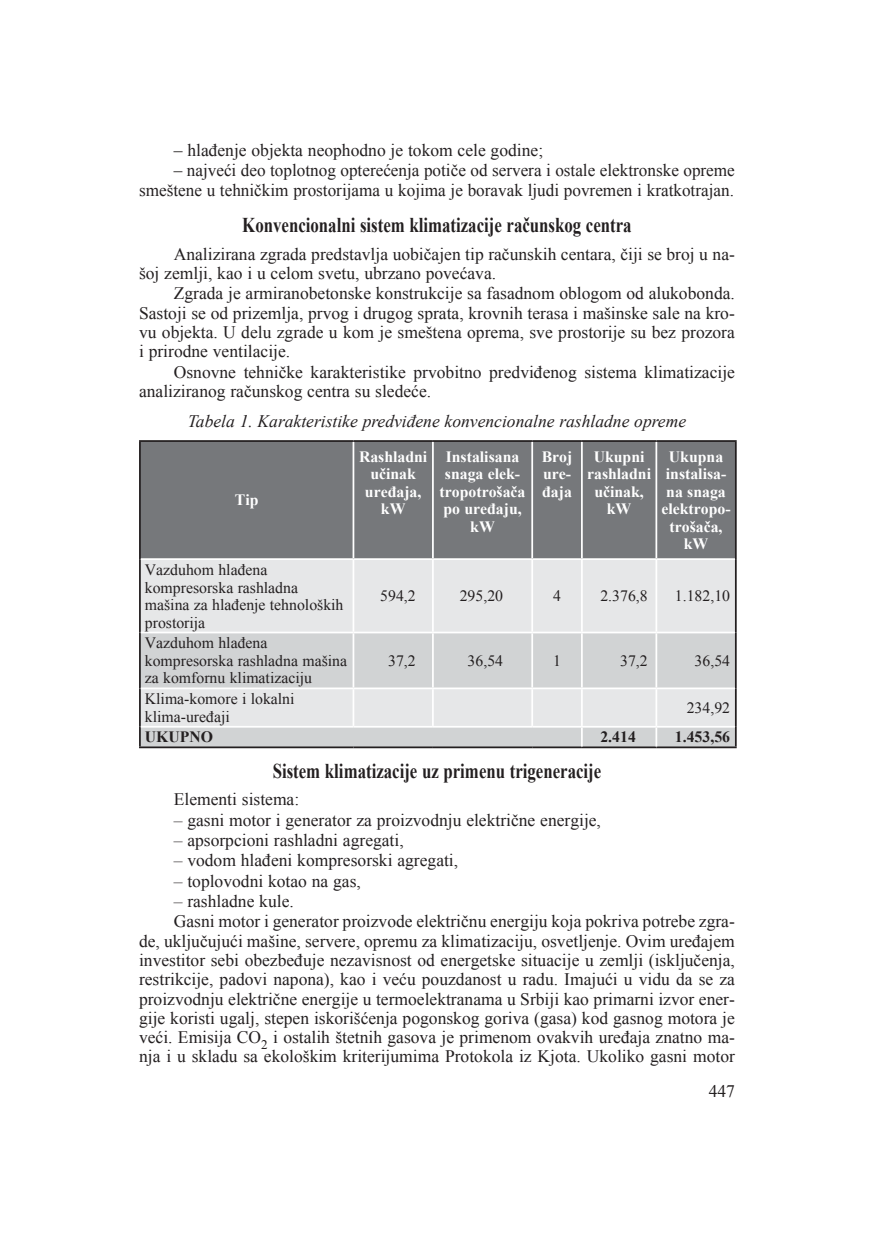
<style>
.page{position:relative;width:874px;height:1241px;background:#fff}
.page>*{position:absolute;margin:0;border:0;box-sizing:border-box;transform-origin:0 0}
.t1{font:700 21px "Times New Roman";color:#231f20;scale:.8 1}
.t2{font:17.5px/19.2px "Times New Roman";color:#231f20}
.t3{font:italic 17.5px "Times New Roman";color:#231f20}
.t4{font:15.75px/17.5px "Times New Roman";color:#231f20}
.t5{font:700 15.75px/17.5px "Times New Roman";color:#fff;text-align:center}
.t6{font:700 15.75px "Times New Roman";color:#231f20}
.s1{font-style:italic}
</style>
<div class="page">
<div style="left:141px;top:442px;width:593px;height:116px;background:#76787b"></div>
<div style="left:141px;top:560px;width:593px;height:71px;background:#e6e7e8"></div>
<svg style="left:141px;top:633px;width:593px;height:113px;fill:#d1d3d4"></svg>
<hr style="left:139px;top:440px;width:214px;height:2px;background:#231f20">
<hr style="left:139px;top:442px;width:2px;height:117px;background:#231f20">
<hr style="left:353px;top:440px;width:79px;height:2px;background:#231f20">
<hr style="left:432px;top:440px;width:100px;height:2px;background:#231f20">
<hr style="left:532px;top:440px;width:49px;height:2px;background:#231f20">
<hr style="left:581px;top:440px;width:75px;height:2px;background:#231f20">
<hr style="left:656px;top:440px;width:80px;height:2px;background:#231f20">
<hr style="left:734px;top:442px;width:2px;height:117px;background:#231f20">
<hr style="left:139px;top:559px;width:2px;height:73px;background:#231f20">
<hr style="left:734px;top:559px;width:2px;height:73px;background:#231f20">
<hr style="left:139px;top:632px;width:2px;height:56px;background:#231f20">
<hr style="left:734px;top:632px;width:2px;height:56px;background:#231f20">
<hr style="left:139px;top:688px;width:2px;height:38px;background:#231f20">
<hr style="left:734px;top:688px;width:2px;height:38px;background:#231f20">
<hr style="left:139px;top:726px;width:2px;height:20px;background:#231f20">
<hr style="left:734px;top:726px;width:2px;height:20px;background:#231f20">
<hr style="left:139px;top:746px;width:214px;height:2px;background:#231f20">
<hr style="left:353px;top:746px;width:79px;height:2px;background:#231f20">
<hr style="left:432px;top:746px;width:100px;height:2px;background:#231f20">
<hr style="left:532px;top:746px;width:49px;height:2px;background:#231f20">
<hr style="left:581px;top:746px;width:75px;height:2px;background:#231f20">
<hr style="left:656px;top:746px;width:80px;height:2px;background:#231f20">
<hr style="left:352px;top:442px;width:2px;height:116px;background:#fff">
<hr style="left:432px;top:442px;width:1px;height:116px;background:#fff">
<hr style="left:531px;top:442px;width:2px;height:116px;background:#fff">
<hr style="left:580px;top:442px;width:2px;height:116px;background:#fff">
<hr style="left:655px;top:442px;width:2px;height:116px;background:#fff">
<hr style="left:352px;top:560px;width:2px;height:71px;background:#fff">
<hr style="left:432px;top:560px;width:1px;height:71px;background:#fff">
<hr style="left:531px;top:560px;width:2px;height:71px;background:#fff">
<hr style="left:580px;top:560px;width:2px;height:71px;background:#fff">
<hr style="left:655px;top:560px;width:2px;height:71px;background:#fff">
<hr style="left:352px;top:633px;width:2px;height:54px;background:#fff">
<hr style="left:432px;top:633px;width:1px;height:54px;background:#fff">
<hr style="left:531px;top:633px;width:2px;height:54px;background:#fff">
<hr style="left:580px;top:633px;width:2px;height:54px;background:#fff">
<hr style="left:655px;top:633px;width:2px;height:54px;background:#fff">
<hr style="left:141px;top:687px;width:212px;height:2px;background:#fff">
<hr style="left:353px;top:687px;width:79px;height:2px;background:#fff">
<hr style="left:352px;top:689px;width:2px;height:36px;background:#fff">
<hr style="left:432px;top:687px;width:100px;height:2px;background:#fff">
<hr style="left:432px;top:689px;width:1px;height:36px;background:#fff">
<hr style="left:532px;top:687px;width:49px;height:2px;background:#fff">
<hr style="left:531px;top:689px;width:2px;height:36px;background:#fff">
<hr style="left:581px;top:687px;width:75px;height:2px;background:#fff">
<hr style="left:580px;top:689px;width:2px;height:36px;background:#fff">
<hr style="left:656px;top:687px;width:78px;height:2px;background:#fff">
<hr style="left:655px;top:689px;width:2px;height:36px;background:#fff">
<hr style="left:141px;top:725px;width:212px;height:2px;background:#fff">
<hr style="left:353px;top:725px;width:79px;height:2px;background:#fff">
<hr style="left:432px;top:725px;width:100px;height:2px;background:#fff">
<hr style="left:532px;top:725px;width:49px;height:2px;background:#fff">
<hr style="left:581px;top:725px;width:75px;height:2px;background:#fff">
<svg style="left:580px;top:727px;width:2px;height:19px"></svg>
<hr style="left:656px;top:725px;width:78px;height:2px;background:#fff">
<svg style="left:655px;top:727px;width:2px;height:19px"></svg>
<p class="t2" style="left:174px;top:140px;width:371px">– hlađenje objekta neophodno je tokom cele godine;</p>
<p class="t2" style="left:139px;top:161px;width:597px;text-align:right">– najveći deo toplotnog opterećenja potiče od servera i ostale elektronske opreme smeštene u tehničkim prostorijama u kojima je boravak ljudi povremen i kratkotrajan.</p>
<p class="t1" style="left:242px;top:210px;width:488px">Konvencionalni sistem klimatizacije računskog centra</p>
<p class="t2" style="left:139px;top:244px;width:597px;text-indent:35px">Analizirana zgrada predstavlja uobičajen tip računskih centara, čiji se broj u na&shy;šoj zemlji, kao i u celom svetu, ubrzano povećava.</p>
<p class="t2" style="left:139px;top:283px;width:597px;text-align:justify;text-indent:35px">Zgrada je armiranobetonske konstrukcije sa fasadnom oblogom od alukobonda.<br>Sastoji se od prizemlja, prvog i drugog sprata, krovnih terasa i mašinske sale na kro&shy;vu objekta. U delu zgrade u kom je smeštena oprema, sve prostorije su bez prozora i prirodne ventilacije.</p>
<p class="t2" style="left:139px;top:362px;width:597px;text-indent:35px">Osnovne tehničke karakteristike prvobitno predviđenog sistema klimatizacije analiziranog računskog centra su sledeće.</p>
<p class="t3" style="left:188px;top:409px;width:499px">Tabela 1. Karakteristike predviđene konvencionalne rashladne opreme</p>
<p class="t5" style="left:235px;top:491px;width:25px">Tip</p>
<p class="t4" style="left:145px;top:560px;width:200px">Vazduhom hlađena kompresorska rashladna mašina za hlađenje tehnoloških prostorija</p>
<p class="t4" style="left:145px;top:634px;width:203px">Vazduhom hlađena kompresorska rashladna mašina za komfornu klimatizaciju</p>
<p class="t5" style="left:359px;top:447px;width:70px">Rashladni učinak uređaja, kW</p>
<p class="t5" style="left:439px;top:447px;width:87px">Instalisana snaga elek&shy;tropotrošača po uređaju, kW</p>
<p class="t5" style="left:541px;top:447px;width:32px;text-align:justify">Broj ure&shy;đaja</p>
<p class="t5" style="left:587px;top:447px;width:65px">Ukupni rashladni učinak, kW</p>
<p class="t5" style="left:661px;top:447px;width:71px">Ukupna instalisa&shy;na snaga elektropo&shy;trošača, kW</p>
<p class="t4" style="left:380px;top:587px;width:37px">594,2</p>
<p class="t4" style="left:459px;top:587px;width:45px">295,20</p>
<p class="t4" style="left:553px;top:587px;width:9px">4</p>
<p class="t4" style="left:600px;top:587px;width:49px">2.376,8</p>
<p class="t4" style="left:674px;top:587px;width:57px">1.182,10</p>
<p class="t4" style="left:388px;top:651px;width:29px">37,2</p>
<p class="t4" style="left:467px;top:651px;width:37px">36,54</p>
<p class="t4" style="left:553px;top:651px;width:9px">1</p>
<p class="t4" style="left:619px;top:651px;width:29px">37,2</p>
<p class="t4" style="left:694px;top:651px;width:37px">36,54</p>
<p class="t4" style="left:145px;top:690px;width:151px">Klima-komore i lokalni klima‑uređaji</p>
<p class="t4" style="left:686px;top:698px;width:45px">234,92</p>
<p class="t6" style="left:145px;top:726px;width:70px">UKUPNO</p>
<p class="t6" style="left:600px;top:726px;width:37px">2.414</p>
<p class="t6" style="left:674px;top:726px;width:57px">1.453,56</p>
<p class="t1" style="left:272px;top:755px;width:412px">Sistem klimatizacije uz primenu trigeneracije</p>
<p class="t2" style="left:174px;top:789px;width:127px">Elementi sistema:</p>
<p class="t2" style="left:174px;top:809px;width:428px"><span class="s1">–</span> gasni motor i generator za proizvodnju električne energije,</p>
<p class="t2" style="left:174px;top:830px;width:231px"><span class="s1">–</span> apsorpcioni rashladni agregati,</p>
<p class="t2" style="left:174px;top:850px;width:286px"><span class="s1">–</span> vodom hlađeni kompresorski agregati,</p>
<p class="t2" style="left:174px;top:870px;width:188px"><span class="s1">–</span> toplovodni kotao na gas,</p>
<p class="t2" style="left:174px;top:891px;width:121px"><span class="s1">–</span> rashladne kule.</p>
<p class="t2" style="left:174px;top:911px;width:562px">Gasni motor i generator proizvode električnu energiju koja pokriva potrebe zgra-</p>
<p class="t2" style="left:139px;top:930px;width:597px">de, uključujući mašine, servere, opremu za klimatizaciju, osvetljenje. Ovim uređajem</p>
<p class="t2" style="left:139px;top:950px;width:597px">investitor sebi obezbeđuje nezavisnost od energetske situacije u zemlji (isključenja,</p>
<p class="t2" style="left:139px;top:969px;width:597px">restrikcije, padovi napona), kao i veću pouzdanost u radu. Imajući u vidu da se za</p>
<p class="t2" style="left:139px;top:988px;width:597px">proizvodnju električne energije u termoelektranama u Srbiji kao primarni izvor ener-</p>
<p class="t2" style="left:139px;top:1007px;width:597px">gije koristi ugalj, stepen iskorišćenja pogonskog goriva (gasa) kod gasnog motora je</p>
<p class="t2" style="left:139px;top:1027px;width:597px">veći. Emisija CO<sub>2</sub> i ostalih štetnih gasova je primenom ovakvih uređaja znatno ma-</p>
<p class="t2" style="left:139px;top:1046px;width:597px">nja i u skladu sa ekološkim kriterijumima Protokola iz Kjota. Ukoliko gasni motor</p>
<p class="t2" style="left:708px;top:1081px;width:28px">447</p>
</div>
